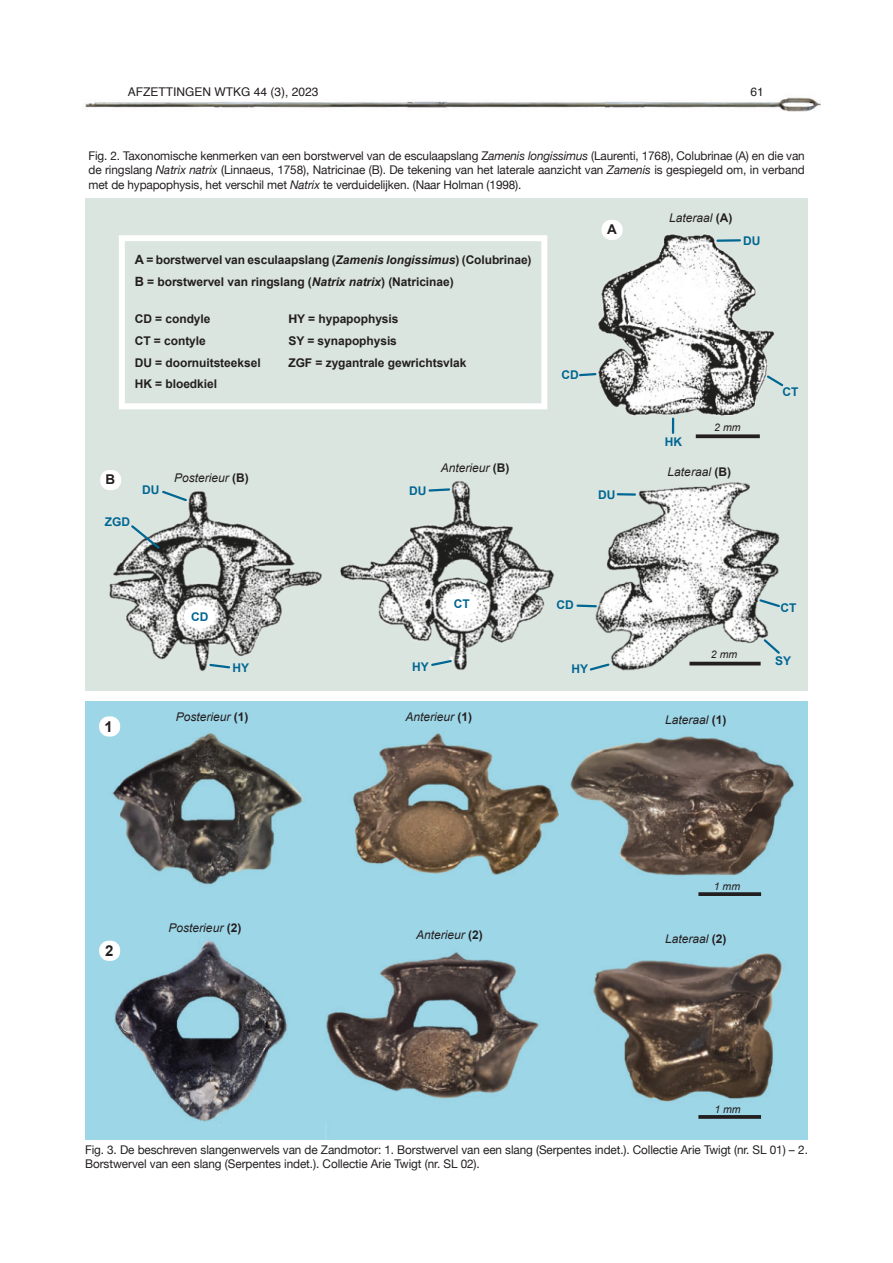
<style>
.page{position:relative;width:893px;height:1263px;background:#fff}
.page>*{position:absolute;margin:0;border:0;box-sizing:border-box;transform-origin:0 0}
.t1{font:700 15px "Arial";color:#231f20}
.t2{font:700 13.5px "Arial";color:#231f20}
.t3{font:12px/14.2px "Helvetica Neue";letter-spacing:-.01em;color:#231f20}
.t4{font:700 12px/21.8px "Arial";letter-spacing:-.005em;color:#231f20}
.t5{font:italic 12px "Arial";color:#231f20}
.t6{font:700 12px "Arial";color:#006692}
.t7{font:12px "Helvetica";color:#231f20}
.t8{font:italic 10.5px "Arial";color:#231f20}
.s1{font-style:italic}
.s2{font-size:12.75px}
.s3{font-family:"Helvetica Neue"}
.s4{font-weight:700;font-style:normal}
</style>
<div class="page">
<img style="left:82px;top:97px;width:739px;height:15px">
<img style="left:85px;top:701px;width:723px;height:438px">
<svg style="left:698px;top:892px;width:63px;height:4px"></svg>
<svg style="left:698px;top:1115px;width:63px;height:4px"></svg>
<div style="left:99px;top:716px;width:21px;height:20px;background:#fff;border-radius:9px"></div>
<div style="left:99px;top:941px;width:21px;height:20px;background:#fff;border-radius:9px"></div>
<div style="left:85px;top:199px;width:723px;height:492px;background:#dbe5df"></div>
<img style="left:109px;top:234px;width:671px;height:438px">
<div style="left:184px;top:605px;width:31px;height:23px;background:#fff;border-radius:50%"></div>
<div style="left:447px;top:592px;width:31px;height:24px;background:#fff;border-radius:50%"></div>
<svg style="left:696px;top:434px;width:64px;height:4px"></svg>
<hr style="left:689px;top:662px;width:72px;height:3px;background:#231f20">
<svg style="left:129px;top:523px;width:33px;height:28px"></svg>
<svg style="left:160px;top:489px;width:29px;height:14px"></svg>
<svg style="left:208px;top:662px;width:24px;height:8px"></svg>
<svg style="left:427px;top:487px;width:24px;height:6px"></svg>
<svg style="left:430px;top:658px;width:23px;height:9px"></svg>
<hr style="left:618px;top:493px;width:17px;height:3px;background:#006692">
<svg style="left:575px;top:603px;width:23px;height:6px"></svg>
<svg style="left:588px;top:662px;width:23px;height:10px"></svg>
<svg style="left:758px;top:598px;width:22px;height:11px"></svg>
<svg style="left:762px;top:637px;width:18px;height:19px"></svg>
<hr style="left:717px;top:239px;width:23px;height:3px;background:#006692">
<svg style="left:765px;top:373px;width:19px;height:15px"></svg>
<svg style="left:578px;top:372px;width:20px;height:5px"></svg>
<svg style="left:672px;top:419px;width:2px;height:14px"></svg>
<div style="left:100px;top:470px;width:21px;height:20px;background:#fff;border-radius:9px"></div>
<div style="left:601px;top:220px;width:22px;height:20px;background:#fff;border-radius:9px"></div>
<svg style="left:119px;top:235px;width:428px;height:174px"></svg>
<p class="t7" style="left:128px;top:87px;width:192px">AFZETTINGEN WTKG 44 (3), 2023</p>
<p class="t7" style="left:750px;top:87px;width:15px">61</p>
<p class="t3" style="left:88px;top:149px;width:718px;text-align:justify">Fig. 2. Taxonomische kenmerken van een borstwervel van de esculaapslang Z<span class="s1">amenis longissimus</span> (Laurenti, 1768), Colubrinae (A) en die van de ringslang <span class="s1">Natrix natrix</span> (Linnaeus, 1758), Natricinae (B). De tekening van het laterale aanzicht van <span class="s1">Zamenis</span> is gespiegeld om, in verband met de hypapophysis, het verschil met <span class="s1">Natrix</span> te verduidelĳken. (Naar Holman (1998).</p>
<p class="t2" style="left:106px;top:474px;width:11px">B</p>
<p class="t4" style="left:135px;top:250px;width:398px"><span class="s2">A</span> = borstwervel van esculaapslang (<span class="s1">Zamenis longissimus</span>) (Colubrinae)<br><span class="s2">B</span> = borstwervel van ringslang (<span class="s1">Natrix natrix</span>) (Natricinae)</p>
<p class="t4" style="left:135px;top:309px;width:127px">CD = condyle<br>CT = contyle<br>DU = doornuitsteeksel<br>HK = bloedkiel</p>
<p class="t4" style="left:288px;top:309px;width:179px"><span class="s3">H</span>Y = hypapophysis<br>SY = synapophysis<br>ZGF = zygantrale gewrichtsvlak</p>
<p class="t2" style="left:607px;top:224px;width:11px">A</p>
<p class="t6" style="left:561px;top:371px;width:19px">CD</p>
<p class="t5" style="left:669px;top:213px;width:65px">Lateraal <span class="s4">(A)</span></p>
<p class="t6" style="left:743px;top:236px;width:19px">DU</p>
<p class="t6" style="left:665px;top:437px;width:19px">HK</p>
<p class="t8" style="left:714px;top:423px;width:28px">2 mm</p>
<p class="t6" style="left:142px;top:485px;width:19px">DU</p>
<p class="t5" style="left:174px;top:473px;width:76px">Posterieur <span class="s4">(B)</span></p>
<p class="t6" style="left:409px;top:487px;width:19px">DU</p>
<p class="t5" style="left:441px;top:463px;width:70px">Anterieur <span class="s4">(B)</span></p>
<p class="t5" style="left:668px;top:467px;width:65px">Lateraal <span class="s4">(B)</span></p>
<p class="t6" style="left:598px;top:490px;width:19px">DU</p>
<p class="t6" style="left:105px;top:517px;width:27px">ZGD</p>
<p class="t6" style="left:783px;top:387px;width:17px">CT</p>
<p class="t1" style="left:104px;top:721px;width:10px">1</p>
<p class="t6" style="left:191px;top:613px;width:19px">CD</p>
<p class="t6" style="left:233px;top:664px;width:18px">HY</p>
<p class="t6" style="left:412px;top:662px;width:18px">HY</p>
<p class="t6" style="left:454px;top:599px;width:17px">CT</p>
<p class="t6" style="left:556px;top:601px;width:19px">CD</p>
<p class="t6" style="left:571px;top:664px;width:18px">HY</p>
<p class="t8" style="left:711px;top:651px;width:28px">2 mm</p>
<p class="t5" style="left:176px;top:712px;width:74px">Posterieur <span class="s4">(1)</span></p>
<p class="t5" style="left:405px;top:712px;width:68px">Anterieur <span class="s4">(1)</span></p>
<p class="t5" style="left:665px;top:715px;width:63px">Lateraal <span class="s4">(1)</span></p>
<p class="t6" style="left:781px;top:603px;width:17px">CT</p>
<p class="t6" style="left:775px;top:656px;width:18px">SY</p>
<p class="t1" style="left:105px;top:945px;width:10px">2</p>
<p class="t5" style="left:169px;top:923px;width:74px">Posterieur <span class="s4">(2)</span></p>
<p class="t8" style="left:714px;top:882px;width:28px">1 mm</p>
<p class="t5" style="left:416px;top:930px;width:68px">Anterieur <span class="s4">(2)</span></p>
<p class="t5" style="left:665px;top:934px;width:63px">Lateraal <span class="s4">(2)</span></p>
<p class="t8" style="left:714px;top:1105px;width:28px">1 mm</p>
<p class="t3" style="left:85px;top:1142px;width:724px">Fig. 3. De beschreven slangenwervels van de Zandmotor: 1. Borstwervel van een slang (Serpentes indet.). Collectie Arie Twigt (nr. SL 01) – 2.<br>Borstwervel van een slang (Serpentes indet.). Collectie Arie Twigt (nr. SL 02).</p>
</div>
